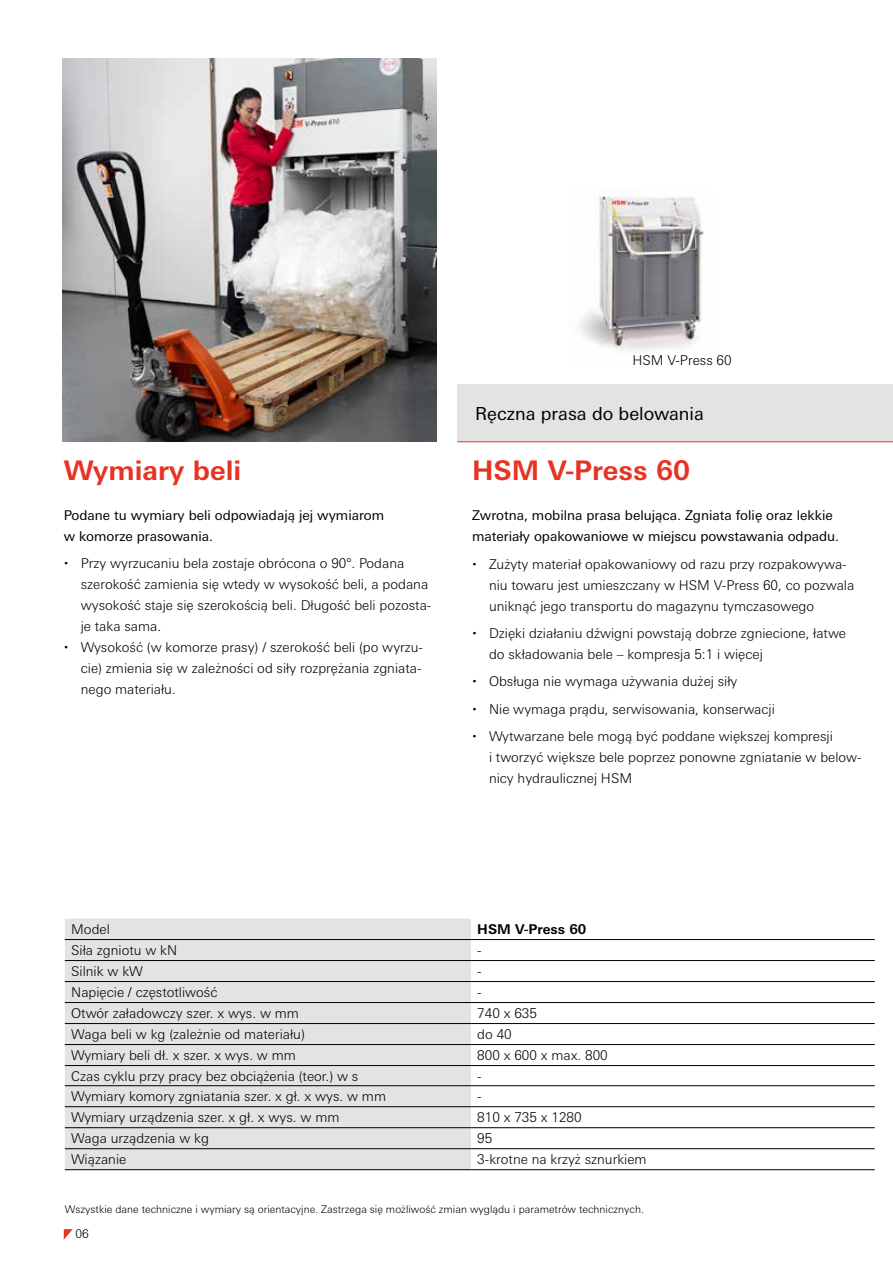
<style>
.page{position:relative;width:893px;height:1263px;background:#fff}
.page>*{position:absolute;margin:0;border:0;box-sizing:border-box;transform-origin:0 0}
.t1{font:700 27px "Univers Next W1 G";color:#e63324}
.t2{font:18px "Univers Next W1 G";color:#000}
.t3{font:300 13.5px/21px "Univers Next W1 G";color:#000}
.t4{font:13.5px/21px "Univers Next W1 G";color:#000}
.t5{font:700 13.5px "Univers Next W1 G";color:#000}
.t6{font:300 12px "Univers Next W1 G";color:#000}
.t7{font:300 10.5px "Univers Next W1 G";color:#000}
</style>
<div class="page">
<div style="left:457px;top:384px;width:436px;height:57px;background:#e3e3e3"></div>
<hr style="left:457px;top:441px;width:436px;height:1px;background:#e63324">
<img style="left:63px;top:58px;width:374px;height:383px">
<img style="left:580px;top:196px;width:124px;height:157px">
<div style="left:65px;top:918px;width:406px;height:251px;background:#e3e3e3"></div>
<hr style="left:65px;top:939px;width:406px;height:1px;background:#000">
<hr style="left:471px;top:939px;width:404px;height:1px;background:#000">
<hr style="left:65px;top:960px;width:406px;height:1px;background:#000">
<hr style="left:471px;top:960px;width:404px;height:1px;background:#000">
<hr style="left:65px;top:981px;width:406px;height:1px;background:#000">
<hr style="left:471px;top:981px;width:404px;height:1px;background:#000">
<hr style="left:65px;top:1002px;width:406px;height:1px;background:#000">
<hr style="left:471px;top:1002px;width:404px;height:1px;background:#000">
<hr style="left:65px;top:1023px;width:406px;height:1px;background:#000">
<hr style="left:471px;top:1023px;width:404px;height:1px;background:#000">
<hr style="left:65px;top:1044px;width:406px;height:1px;background:#000">
<hr style="left:471px;top:1044px;width:404px;height:1px;background:#000">
<hr style="left:65px;top:1065px;width:406px;height:1px;background:#000">
<hr style="left:471px;top:1065px;width:404px;height:1px;background:#000">
<hr style="left:65px;top:1085px;width:406px;height:1px;background:#000">
<hr style="left:471px;top:1085px;width:404px;height:1px;background:#000">
<hr style="left:65px;top:1106px;width:406px;height:1px;background:#000">
<hr style="left:471px;top:1106px;width:404px;height:1px;background:#000">
<hr style="left:65px;top:1127px;width:406px;height:1px;background:#000">
<hr style="left:471px;top:1127px;width:404px;height:1px;background:#000">
<hr style="left:65px;top:1148px;width:406px;height:1px;background:#000">
<hr style="left:471px;top:1148px;width:404px;height:1px;background:#000">
<hr style="left:65px;top:1169px;width:406px;height:1px;background:#000">
<hr style="left:471px;top:1169px;width:404px;height:1px;background:#000">
<svg style="left:64px;top:1229px;width:9px;height:10px"></svg>
<p class="t3" style="left:632px;top:350px;width:101px">HSM V-Press 60</p>
<h1 class="t1" style="left:64px;top:454px;width:179px">Wymiary beli</h1>
<p class="t4" style="left:64px;top:505px;width:322px">Podane tu wymiary beli odpowiadają jej wymiarom w komorze prasowania.</p>
<p class="t3" style="left:81px;top:553px;width:352px">Przy wyrzucaniu bela zostaje obrócona o 90°. Podana szerokość zamienia się wtedy w wysokość beli, a podana wysokość staje się szerokością beli. Długość beli pozosta&shy;je taka sama.<br>Wysokość (w komorze prasy) / szerokość beli (po wyrzu&shy;cie) zmienia się w zależności od siły rozprężania zgniata&shy;nego materiału.</p>
<h2 class="t2" style="left:475px;top:403px;width:230px">Ręczna prasa do belowania</h2>
<h1 class="t1" style="left:472px;top:454px;width:219px">HSM V-Press 60</h1>
<p class="t4" style="left:472px;top:505px;width:369px">Zwrotna, mobilna prasa belująca. Zgniata folię oraz lekkie materiały opakowaniowe w miejscu powstawania odpadu.</p>
<p class="t3" style="left:489px;top:553px;width:367px">Zużyty materiał opakowaniowy od razu przy rozpakowywa&shy;niu towaru jest umieszczany w HSM V-Press 60, co pozwala uniknąć jego transportu do magazynu tymczasowego</p>
<p class="t3" style="left:489px;top:623px;width:359px">Dzięki działaniu dźwigni powstają dobrze zgniecione, łatwe do składowania bele – kompresja 5:1 i więcej</p>
<p class="t3" style="left:489px;top:668px;width:345px;line-height:27.5px">Obsługa nie wymaga używania dużej siły<br>Nie wymaga prądu, serwisowania, konserwacji<br>Wytwarzane bele mogą być poddane większej kompresji</p>
<p class="t3" style="left:489px;top:747px;width:374px">i tworzyć większe bele poprzez ponowne zgniatanie w below&shy;nicy hydraulicznej HSM</p>
<p class="t3" style="left:71px;top:919px;width:40px">Model</p>
<p class="t5" style="left:477px;top:921px;width:110px">HSM V-Press 60</p>
<p class="t3" style="left:71px;top:940px;width:108px">Siła zgniotu w kN</p>
<p class="t3" style="left:477px;top:940px;width:6px">-</p>
<p class="t3" style="left:71px;top:961px;width:73px">Silnik w kW</p>
<p class="t3" style="left:477px;top:961px;width:6px">-</p>
<p class="t3" style="left:71px;top:982px;width:148px">Napięcie / częstotliwość</p>
<p class="t3" style="left:477px;top:982px;width:6px">-</p>
<p class="t3" style="left:71px;top:1003px;width:229px">Otwór załadowczy szer. x wys. w mm</p>
<p class="t3" style="left:477px;top:1003px;width:61px">740 x 635</p>
<p class="t3" style="left:71px;top:1024px;width:235px">Waga beli w kg (zależnie od materiału)</p>
<p class="t3" style="left:477px;top:1024px;width:36px">do 40</p>
<p class="t3" style="left:71px;top:1045px;width:226px">Wymiary beli dł. x szer. x wys. w mm</p>
<p class="t3" style="left:477px;top:1045px;width:132px">800 x 600 x max. 800</p>
<p class="t3" style="left:71px;top:1065px;width:289px">Czas cyklu przy pracy bez obciążenia (teor.) w s</p>
<p class="t3" style="left:477px;top:1065px;width:6px">-</p>
<p class="t3" style="left:71px;top:1086px;width:316px">Wymiary komory zgniatania szer. x gł. x wys. w mm</p>
<p class="t3" style="left:477px;top:1086px;width:6px">-</p>
<p class="t3" style="left:71px;top:1107px;width:270px">Wymiary urządzenia szer. x gł. x wys. w mm</p>
<p class="t3" style="left:477px;top:1107px;width:106px">810 x 735 x 1280</p>
<p class="t3" style="left:71px;top:1128px;width:139px">Waga urządzenia w kg</p>
<p class="t3" style="left:477px;top:1128px;width:17px">95</p>
<p class="t3" style="left:71px;top:1149px;width:57px">Wiązanie</p>
<p class="t3" style="left:477px;top:1149px;width:171px">3-krotne na krzyż sznurkiem</p>
<p class="t7" style="left:65px;top:1203px;width:581px">Wszystkie dane techniczne i wymiary są orientacyjne. Zastrzega się możliwość zmian wyglądu i parametrów technicznych.</p>
<p class="t6" style="left:75px;top:1227px;width:15px">06</p>
</div>
